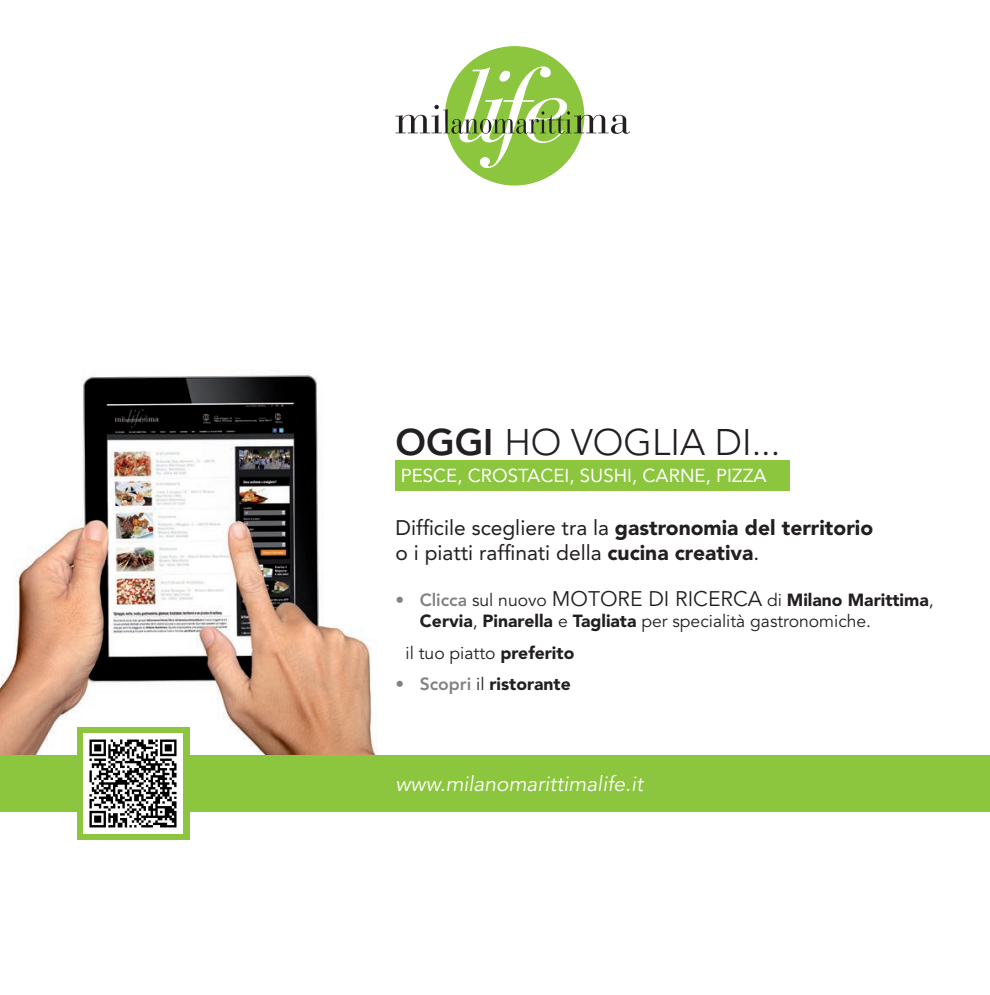
<style>
.page{position:relative;width:990px;height:995px;background:#fff}
.page>*{position:absolute;margin:0;border:0;box-sizing:border-box;transform-origin:0 0}
.t1{font:300 36.75px "Avenir";color:#231f20}
.t2{font:21px/25.2px "Avenir";color:#231f20}
.t3{font:21px "Avenir LT Std";color:#231f20}
.t4{font:italic 21px "Avenir";color:#fff}
.t5{font:18.72px "Avenir LT Std";color:#fff}
.t6{font:17.5px/31.5px "Avenir LT Std";color:#231f20}
.t7{font:900 17.5px "Avenir";color:#231f20}
.s1{font-weight:800}
.s2{font-weight:900}
.s3{font-family:"Avenir";font-weight:800;font-size:17.5px;color:#808285}
.s4{font-size:17.5px}
.s5{font-family:"Avenir";font-weight:900;font-size:17.5px}
.s6{font-family:"Avenir";font-weight:900}
.s7{font-weight:800;color:#808285}
.s8{font-family:"Avenir LT Std";font-weight:400}
</style>
<div class="page">
<img style="left:0;top:374px;width:377px;height:381px">
<div style="left:445px;top:46px;width:139px;height:139px;background:#8bc63e;border-radius:50%"></div>
<svg style="left:395px;top:66px;width:235px;height:102px"></svg>
<div style="left:395px;top:460px;width:394px;height:30px;background:#8bc63e"></div>
<div style="left:0;top:755px;width:990px;height:56px;background:#8bc63e"></div>
<div style="left:77px;top:727px;width:112px;height:112px;background:#8bc63e"></div>
<img style="left:83px;top:733px;width:100px;height:99px">
<h1 class="t1" style="left:395px;top:420px;width:386px"><span class="s1">OGGI</span> HO VOGLIA DI...</h1>
<p class="t5" style="left:401px;top:464px;width:367px">PESCE, CROSTACEI, SUSHI, CARNE, PIZZA</p>
<p class="t2" style="left:395px;top:515px;width:479px">Difficile scegliere tra la <span class="s2">gastronomia del territorio </span>o i piatti raffinati della <span class="s2">cucina creativa</span>.</p>
<p class="t3" style="left:395px;top:587px;width:540px"><span class="s3">• Clicca</span> <span class="s4">sul nuovo</span> MOTORE DI RICERCA <span class="s4">di</span> <span class="s5">Milano Marittima</span><span class="s4">,</span></p>
<p class="t6" style="left:405px;top:606px;width:467px;text-indent:14px"><span class="s6">Cervia</span>, <span class="s6">Pinarella</span> e <span class="s6">Tagliata</span> per specialità gastronomiche. il tuo piatto <span class="s6">preferito</span></p>
<p class="t7" style="left:395px;top:673px;width:177px"><span class="s7">• Scopri</span> <span class="s8">il</span> ristorante</p>
<p class="t4" style="left:395px;top:772px;width:249px">www.milanomarittimalife.it</p>
</div>
